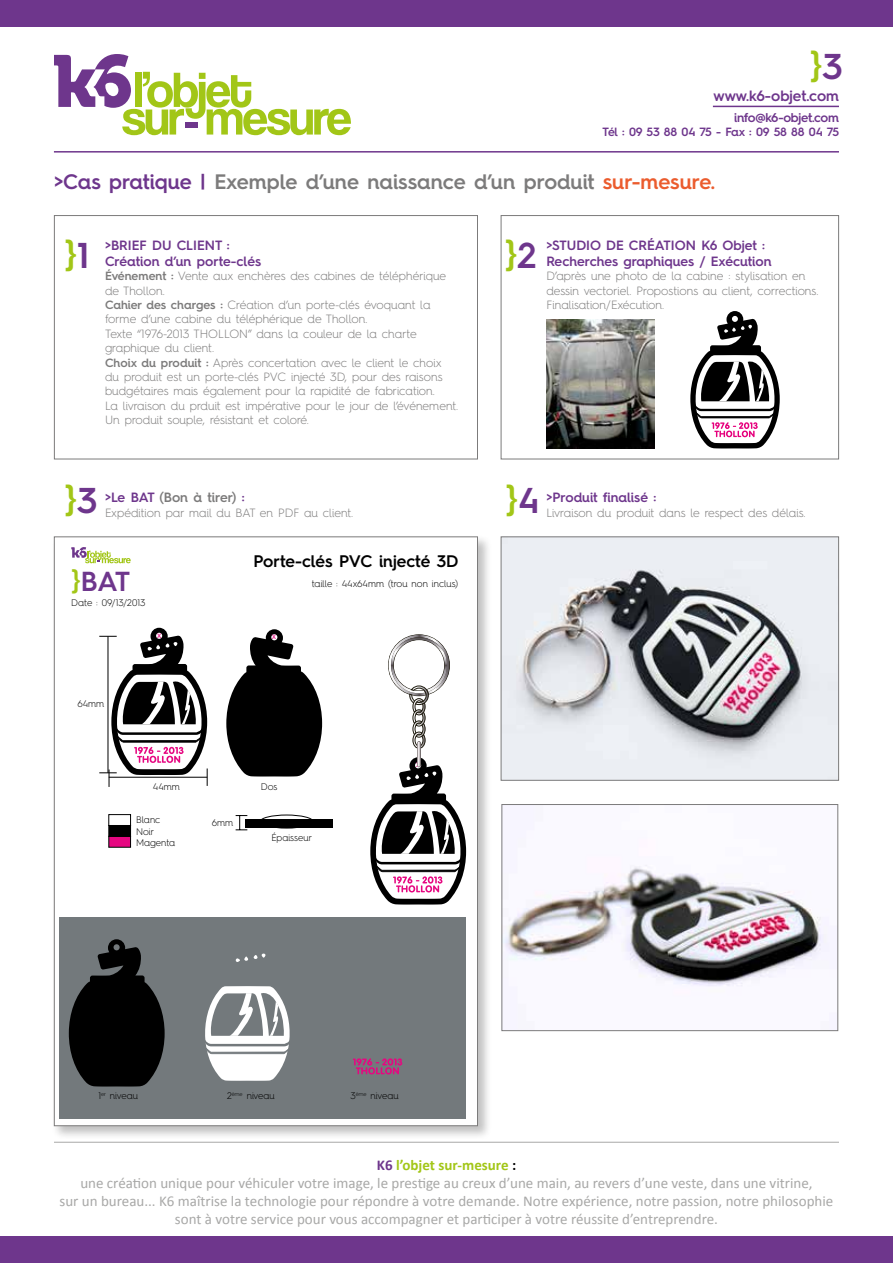
<style>
.page{position:relative;width:893px;height:1263px;background:#fff}
.page>*{position:absolute;margin:0;border:0;box-sizing:border-box;transform-origin:0 0}
.t1{font:600 36px "Hurme Geometric Sans 4";color:#a2c617}
.t2{font:600 27.6px "Hurme Geometric Sans 4";color:#6e368c}
.t3{font:600 21px "Hurme Geometric Sans 4";color:#7c7b7b}
.t4{font:600 16.8px "Hurme Geometric Sans 4";color:#000}
.t5{font:15px/18px "Calibri";color:#a8a8a7;text-align:center}
.t6{font:600 15px "Hurme Geometric Sans 4";color:#6e368c}
.t7{font:600 13.5px/16.2px "Hurme Geometric Sans 4";color:#6e368c}
.t8{font:600 13.5px "Hurme Geometric Sans 4";color:#7c7b7b}
.t9{font:600 12.75px "Hurme Geometric Sans 4";letter-spacing:-.02em;color:#6e368c}
.t10{font:300 12px/14.4px "Hurme Geometric Sans 4";letter-spacing:-.005em;color:#7c7b7b}
.t11{font:600 12px "Hurme Geometric Sans 4";letter-spacing:-.02em;color:#6e368c}
.t12{font:300 9.6px/11.6px "Hurme Geometric Sans 4";color:#000}
.t13{font:9.15px "Myriad Pro";color:#e60781}
.s1{color:#6e368c}
.s2{color:#eb5c2e}
.s3{font-weight:600}
.s4{color:#a2c617}
.s5{font-weight:700;color:#6e368c}
.s6{font-weight:700;color:#a2c617}
.s7{font-weight:700;color:#000}
</style>
<div class="page">
<div style="left:501px;top:215px;width:338px;height:244px;border:1px solid #7c7b7b"></div>
<div style="left:54px;top:215px;width:424px;height:244px;border:1px solid #7c7b7b"></div>
<svg style="left:54px;top:54px;width:297px;height:81px"></svg>
<hr style="left:54px;top:1142px;width:785px;height:1px;background:#a8a8a7">
<hr style="left:713px;top:106px;width:126px;height:1px;background:#6e368c">
<div style="left:0;top:0;width:893px;height:26px;background:#6e368c"></div>
<div style="left:0;top:1237px;width:893px;height:26px;background:#6e368c"></div>
<div style="left:52px;top:534px;width:440px;height:606px;background:#000;opacity:.25"></div>
<div style="left:54px;top:536px;width:424px;height:590px;background:#fff;border:1px solid #7c7b7b"></div>
<svg style="left:260px;top:815px;width:53px;height:13px"></svg>
<div style="left:260px;top:815px;width:53px;height:13px;border:1px solid #000;border-radius:50%"></div>
<div style="left:59px;top:917px;width:407px;height:201px;background:#73797c"></div>
<div style="left:109px;top:836px;width:22px;height:11px;background:#e60781"></div>
<div style="left:109px;top:825px;width:22px;height:11px;background:#000"></div>
<div style="left:108px;top:825px;width:23px;height:12px;border:1px solid #000"></div>
<div style="left:108px;top:814px;width:23px;height:12px;border:1px solid #000"></div>
<svg style="left:236px;top:815px;width:11px;height:15px"></svg>
<div style="left:245px;top:819px;width:87px;height:9px;background:#000"></div>
<div style="left:151px;top:628px;width:17px;height:17px;background:#000;border-radius:50%"></div>
<svg style="left:99px;top:633px;width:109px;height:154px"></svg>
<svg style="left:409px;top:757px;width:18px;height:17px"></svg>
<svg style="left:370px;top:762px;width:96px;height:142px"></svg>
<svg style="left:389px;top:635px;width:60px;height:114px"></svg>
<svg style="left:417px;top:741px;width:4px;height:26px"></svg>
<img style="left:418px;top:741px;width:2px;height:26px">
<svg style="left:266px;top:629px;width:17px;height:17px"></svg>
<div style="left:108px;top:939px;width:17px;height:17px;background:#000;border-radius:50%"></div>
<svg style="left:236px;top:953px;width:30px;height:9px"></svg>
<svg style="left:353px;top:1058px;width:49px;height:16px"></svg>
<svg style="left:205px;top:986px;width:85px;height:95px"></svg>
<svg style="left:69px;top:944px;width:96px;height:142px"></svg>
<svg style="left:71px;top:547px;width:60px;height:16px"></svg>
<img style="left:503px;top:538px;width:334px;height:241px">
<div style="left:501px;top:536px;width:338px;height:245px;border:1px solid #7c7b7b"></div>
<img style="left:503px;top:865px;width:327px;height:122px">
<div style="left:501px;top:804px;width:337px;height:227px;border:1px solid #7c7b7b"></div>
<svg style="left:726px;top:311px;width:17px;height:17px"></svg>
<svg style="left:690px;top:314px;width:90px;height:134px"></svg>
<hr style="left:54px;top:151px;width:785px;height:2px;background:#6e368c">
<img style="left:546px;top:319px;width:108px;height:129px">
<svg style="left:226px;top:634px;width:96px;height:142px"></svg>
<h1 class="t1" style="left:810px;top:41px;width:34px">}<span class="s1">3</span></h1>
<p class="t6" style="left:713px;top:85px;width:127px">www.k6-objet.com</p>
<p class="t9" style="left:734px;top:109px;width:106px">info@k6-objet.com</p>
<p class="t11" style="left:603px;top:123px;width:238px">Tél : 09 53 88 04 75 - Fax : 09 58 88 04 75</p>
<h3 class="t3" style="left:54px;top:167px;width:663px"><span class="s1">&gt;Cas pratique |</span> Exemple d’une naissance d’un produit <span class="s2">sur-mesure.</span></h3>
<h1 class="t1" style="left:65px;top:230px;width:26px">}<span class="s1">1</span></h1>
<p class="t7" style="left:105px;top:236px;width:158px">&gt;BRIEF DU CLIENT :<br>Création d’un porte-clés</p>
<p class="t10" style="left:105px;top:269px;width:355px"><span class="s3">Événement :</span> Vente aux enchères des cabines de téléphérique de Thollon.<br><span class="s3">Cahier des charges :</span> Création d’un porte-clés évoquant la forme d’une cabine du téléphérique de Thollon.<br>Texte “1976-2013 THOLLON” dans la couleur de la charte graphique du client.<br><span class="s3">Choix du produit :</span> Après concertation avec le client le choix du produit est un porte-clés PVC injecté 3D, pour des raisons budgétaires mais également pour la rapidité de fabrication.<br>La livraison du prduit est impérative pour le jour de l’événement.<br>Un produit souple, résistant et coloré.</p>
<h1 class="t1" style="left:505px;top:230px;width:33px">}<span class="s1">2</span></h1>
<p class="t7" style="left:546px;top:236px;width:227px">&gt;STUDIO DE CRÉATION K6 Objet :<br>Recherches graphiques / Exécution</p>
<p class="t10" style="left:546px;top:269px;width:274px">D’après une photo de la cabine : stylisation en dessin vectoriel. Propostions au client, corrections.<br>Finalisation/Exécution.</p>
<h1 class="t1" style="left:65px;top:475px;width:34px">}<span class="s1">3</span></h1>
<h1 class="t1" style="left:506px;top:475px;width:35px">}<span class="s1">4</span></h1>
<p class="t8" style="left:105px;top:488px;width:141px"><span class="s1">&gt;Le BAT</span> (Bon à tirer) <span class="s1">:</span></p>
<p class="t10" style="left:105px;top:505px;width:250px">Expédition par mail du BAT en PDF au client.</p>
<p class="t7" style="left:546px;top:489px;width:112px">&gt;Produit finalisé :</p>
<p class="t10" style="left:546px;top:505px;width:261px">Livraison du produit dans le respect des délais.</p>
<h2 class="t2" style="left:71px;top:562px;width:60px"><span class="s4">}</span>BAT</h2>
<p class="t12" style="left:71px;top:597px;width:76px">Date : 09/13/2013</p>
<p class="t13" style="left:157px;top:629px;width:6px">x</p>
<h3 class="t4" style="left:253px;top:549px;width:207px">Porte-clés PVC injecté 3D</h3>
<p class="t12" style="left:312px;top:577px;width:148px">taille : 44x64mm (trou non inclus)</p>
<p class="t12" style="left:77px;top:697px;width:29px">64mm</p>
<p class="t12" style="left:153px;top:780px;width:29px">44mm</p>
<p class="t12" style="left:261px;top:780px;width:18px">Dos</p>
<p class="t12" style="left:212px;top:817px;width:23px">6mm</p>
<p class="t12" style="left:271px;top:831px;width:42px">Épaisseur</p>
<p class="t12" style="left:136px;top:814px;width:41px">Blanc<br>Noir<br>Magenta</p>
<p class="t13" style="left:416px;top:758px;width:6px">x</p>
<p class="t12" style="left:98px;top:1090px;width:41px">1<sup>er</sup> niveau</p>
<p class="t12" style="left:227px;top:1090px;width:49px">2<sup>ème</sup> niveau</p>
<p class="t12" style="left:350px;top:1090px;width:50px">3<sup>ème</sup> niveau</p>
<p class="t5" style="left:60px;top:1155px;width:775px"><span class="s5">K6</span> <span class="s6">l’objet sur-mesure</span> <span class="s7">:<br></span>une création unique pour véhiculer votre image, le prestige au creux d’une main, au revers d’une veste, dans une vitrine,<br>sur un bureau... K6 maîtrise la technologie pour répondre à votre demande. Notre expérience, notre passion, notre philosophie sont à votre service pour vous accompagner et participer à votre réussite d’entreprendre.</p>
</div>
